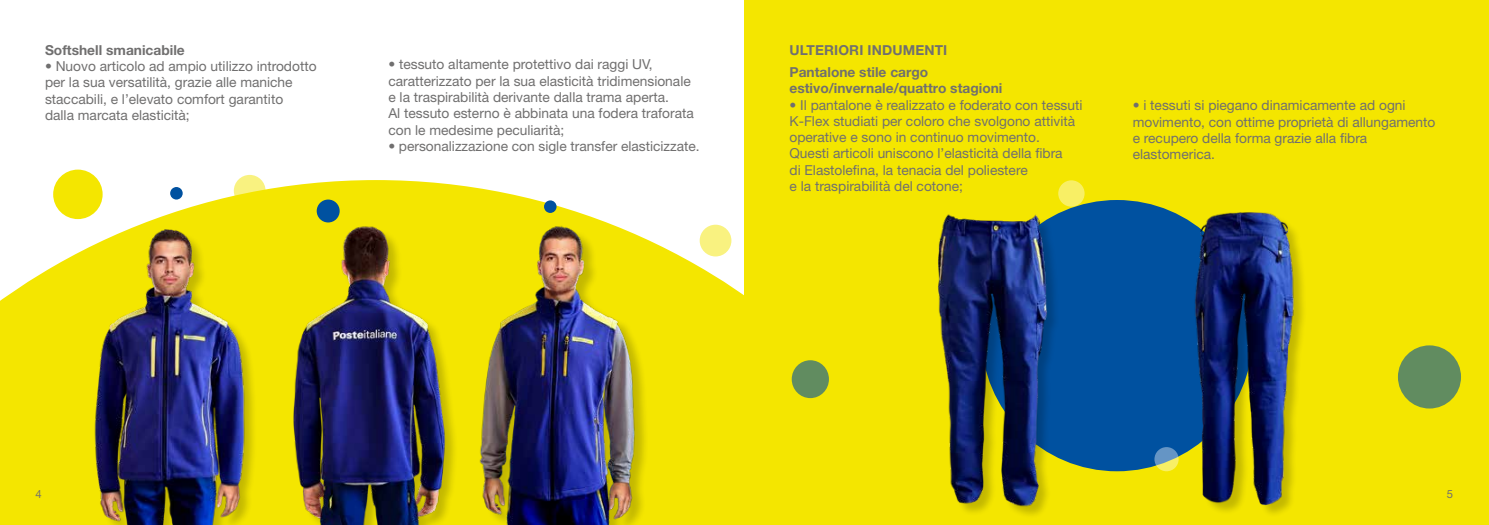
<style>
.page{position:relative;width:1489px;height:525px;background:#fff}
.page>*{position:absolute;margin:0;border:0;box-sizing:border-box;transform-origin:0 0}
.t1{font:13.75px/16.2px "Helvetica Neue LT Std";color:#706f6f}
.t2{font:700 13.75px/16.2px "Helvetica Neue LT Std";color:#706f6f}
.t3{font:11.25px "Helvetica Neue LT Std";color:#706f6f}
</style>
<div class="page">
<svg style="left:0;top:180px;width:744px;height:344px;fill:#f4e600"></svg>
<div style="left:699px;top:224px;width:32px;height:32px;background:#f9f280;border-radius:50%"></div>
<div style="left:170px;top:187px;width:13px;height:12px;background:#0051a0;border-radius:50%"></div>
<div style="left:544px;top:200px;width:12px;height:13px;background:#0051a0;border-radius:50%"></div>
<svg style="left:234px;top:175px;width:31px;height:31px"></svg>
<div style="left:53px;top:169px;width:50px;height:50px;background:#f4e600;border-radius:50%"></div>
<div style="left:317px;top:199px;width:22px;height:23px;background:#0051a0;border-radius:50%"></div>
<img style="left:277px;top:214px;width:190px;height:310px">
<img style="left:471px;top:214px;width:191px;height:310px">
<img style="left:82px;top:214px;width:191px;height:310px">
<div style="left:744px;top:0;width:744px;height:524px;background:#f4e600"></div>
<div style="left:791px;top:360px;width:38px;height:38px;background:#618c60;border-radius:50%"></div>
<div style="left:1058px;top:180px;width:26px;height:26px;background:#f8ef65;border-radius:50%"></div>
<div style="left:1397px;top:345px;width:63px;height:63px;background:#618c60;border-radius:50%"></div>
<div style="left:939px;top:213px;width:368px;height:306px;background:#000;opacity:.2"></div>
<img style="left:938px;top:193px;width:125px;height:323px">
<img style="left:1175px;top:212px;width:131px;height:301px">
<p class="t2" style="left:45px;top:41px;width:141px">Softshell smanicabile</p>
<p class="t1" style="left:45px;top:58px;width:273px">• Nuovo articolo ad ampio utilizzo introdotto per la sua versatilità, grazie alle maniche staccabili, e l’elevato comfort garantito<br>dalla marcata elasticità;</p>
<p class="t1" style="left:388px;top:56px;width:307px">• tessuto altamente protettivo dai raggi UV, caratterizzato per la sua elasticità tridimensionale e la traspirabilità derivante dalla trama aperta.<br>Al tessuto esterno è abbinata una fodera traforata con le medesime peculiarità;</p>
<p class="t1" style="left:388px;top:137px;width:313px">• personalizzazione con sigle transfer elasticizzate.</p>
<p class="t2" style="left:789px;top:42px;width:159px">ULTERIORI INDUMENTI</p>
<p class="t2" style="left:789px;top:64px;width:214px">Pantalone stile cargo estivo/invernale/quattro stagioni</p>
<p class="t1" style="left:789px;top:96px;width:294px">• Il pantalone è realizzato e foderato con tessuti K-Flex studiati per coloro che svolgono attività operative e sono in continuo movimento.<br>Questi articoli uniscono l’elasticità della fibra<br>di Elastolefina, la tenacia del poliestere<br>e la traspirabilità del cotone;</p>
<p class="t1" style="left:1132px;top:97px;width:304px">• i tessuti si piegano dinamicamente ad ogni movimento, con ottime proprietà di allungamento e recupero della forma grazie alla fibra elastomerica.</p>
<p class="t3" style="left:35px;top:486px;width:8px">4</p>
<p class="t3" style="left:1446px;top:486px;width:8px">5</p>
</div>
